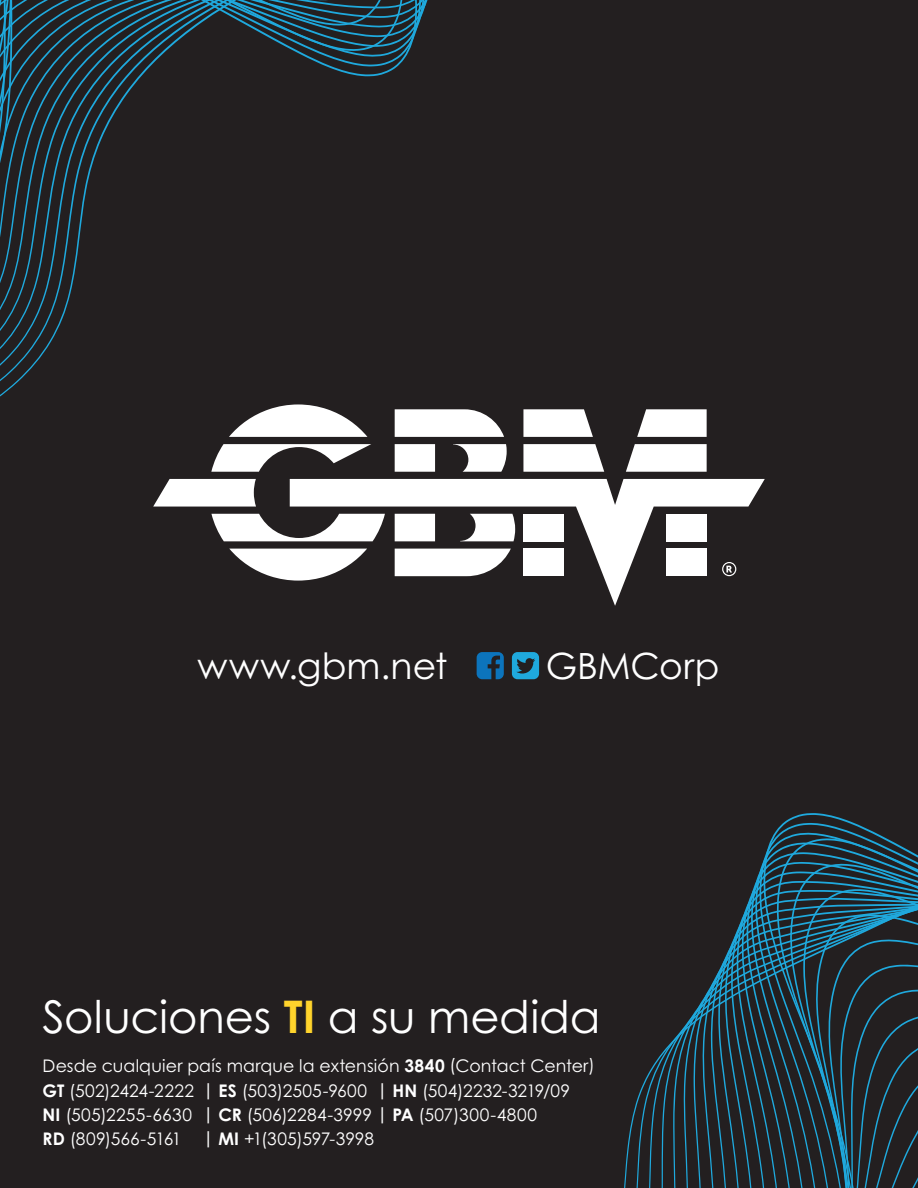
<style>
.page{position:relative;width:918px;height:1188px;background:#231f20}
.page>*{position:absolute;margin:0;border:0;box-sizing:border-box;transform-origin:0 0}
.t1{font:45px "Century Gothic Pro";letter-spacing:-.005em;color:#fff}
.t2{font:36.15px "Century Gothic Pro";color:#fff}
.t3{font:17.4px "Century Gothic Pro";letter-spacing:.01em;color:#fff}
.s1{font-weight:700;color:#ffd42c}
.s2{font-weight:700}
</style>
<div class="page">
<svg style="left:477px;top:652px;width:27px;height:27px"></svg>
<svg style="left:512px;top:652px;width:13px;height:27px"></svg>
<svg style="left:615px;top:500px;width:138px;height:688px"></svg>
<svg style="left:634px;top:507px;width:119px;height:681px"></svg>
<svg style="left:653px;top:514px;width:100px;height:674px"></svg>
<svg style="left:672px;top:522px;width:81px;height:666px"></svg>
<svg style="left:691px;top:529px;width:227px;height:659px"></svg>
<svg style="left:273px;top:409px;width:383px;height:174px"></svg>
<svg style="left:256px;top:409px;width:391px;height:168px;fill:#fff"></svg>
<svg style="left:246px;top:409px;width:392px;height:161px;fill:#fff"></svg>
<svg style="left:237px;top:409px;width:392px;height:155px;fill:#fff"></svg>
<svg style="left:231px;top:409px;width:390px;height:148px;fill:#fff"></svg>
<svg style="left:229px;top:409px;width:383px;height:142px"></svg>
<svg style="left:221px;top:409px;width:382px;height:135px"></svg>
<svg style="left:218px;top:409px;width:376px;height:129px;fill:#fff"></svg>
<svg style="left:215px;top:409px;width:370px;height:123px;fill:#fff"></svg>
<svg style="left:213px;top:409px;width:364px;height:116px;fill:#fff"></svg>
<svg style="left:0;top:0;width:428px;height:360px"></svg>
<p class="t2" style="left:197px;top:644px;width:252px">www.gbm.net</p>
<p class="t2" style="left:546px;top:644px;width:175px">GBMCorp</p>
<p class="t1" style="left:43px;top:990px;width:560px">Soluciones <span class="s1">TI</span> a su medida</p>
<p class="t3" style="left:43px;top:1056px;width:554px">Desde cualquier país marque la extensión <span class="s2">3840</span> (Contact Center)</p>
<p class="t3" style="left:43px;top:1080px;width:529px"><span class="s2">GT</span> (502)2424-2222 <span class="s2">| ES</span> (503)2505-9600 <span class="s2">| HN</span> (504)2232-3219/09</p>
<p class="t3" style="left:43px;top:1104px;width:496px"><span class="s2">NI</span> (505)2255-6630 <span class="s2">| CR</span> (506)2284-3999 <span class="s2">| PA</span> (507)300-4800</p>
<p class="t3" style="left:43px;top:1129px;width:333px"><span class="s2">RD</span> (809)566-5161 <span class="s2">| MI</span> +1(305)597-3998</p>
</div>
